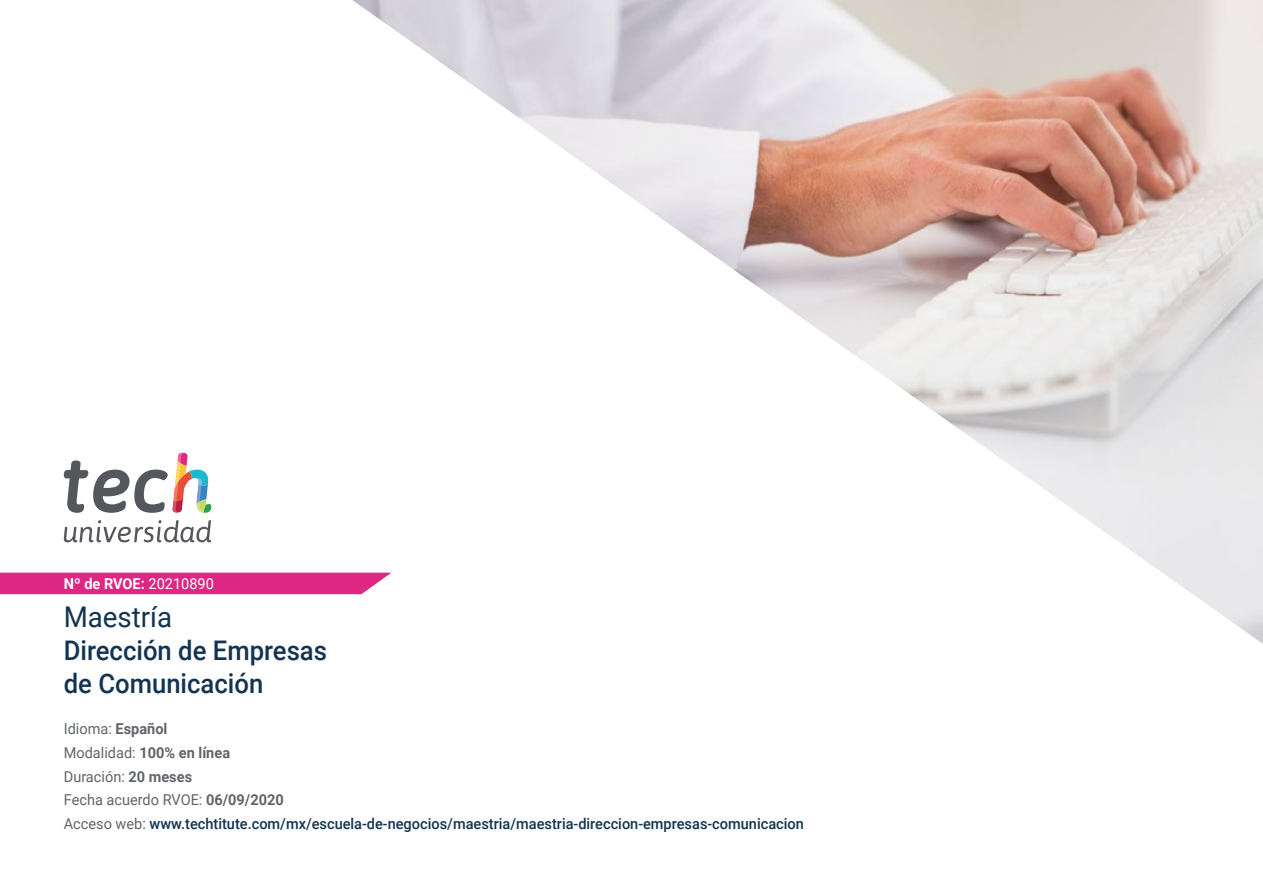
<style>
.page{position:relative;width:1263px;height:893px;background:#fff}
.page>*{position:absolute;margin:0;border:0;box-sizing:border-box;transform-origin:0 0}
.t1{font:28.5px "Roboto";color:#123352}
.t2{font:500 27px/33px "Roboto";color:#123352;scale:.95 1}
.t3{font:500 15px/23.7px "Roboto";color:#123352}
.t4{font:700 15px "Roboto";color:#fff}
.s1{font-weight:400}
.s2{font-weight:400;color:#61646a}
.s3{font-weight:700;color:#61646a}
</style>
<div class="page">
<img style="left:352px;top:0;width:911px;height:644px">
<svg style="left:64px;top:453px;width:147px;height:60px"></svg>
<svg style="left:64px;top:520px;width:147px;height:22px"></svg>
<div style="left:0;top:573px;width:391px;height:21px;background:#de2782"></div>
<p class="t4" style="left:64px;top:573px;width:152px">Nº de RVOE: <span class="s1">20210890</span></p>
<h1 class="t1" style="left:64px;top:597px;width:110px">Maestría</h1>
<h2 class="t2" style="left:64px;top:633px;width:279px">Dirección de Empresas de Comunicación</h2>
<p class="t3" style="left:64px;top:716px;width:742px"><span class="s2">Idioma:</span> <span class="s3">Español<br></span><span class="s2">Modalidad:</span> <span class="s3">100% en línea<br></span><span class="s2">Duración:</span> <span class="s3">20 meses<br></span><span class="s2">Fecha acuerdo RVOE:</span> <span class="s3">06/09/2020<br></span><span class="s2">Acceso web:</span> www.techtitute.com/mx/escuela-de-negocios/maestria/maestria-direccion-empresas-comunicacion</p>
</div>
